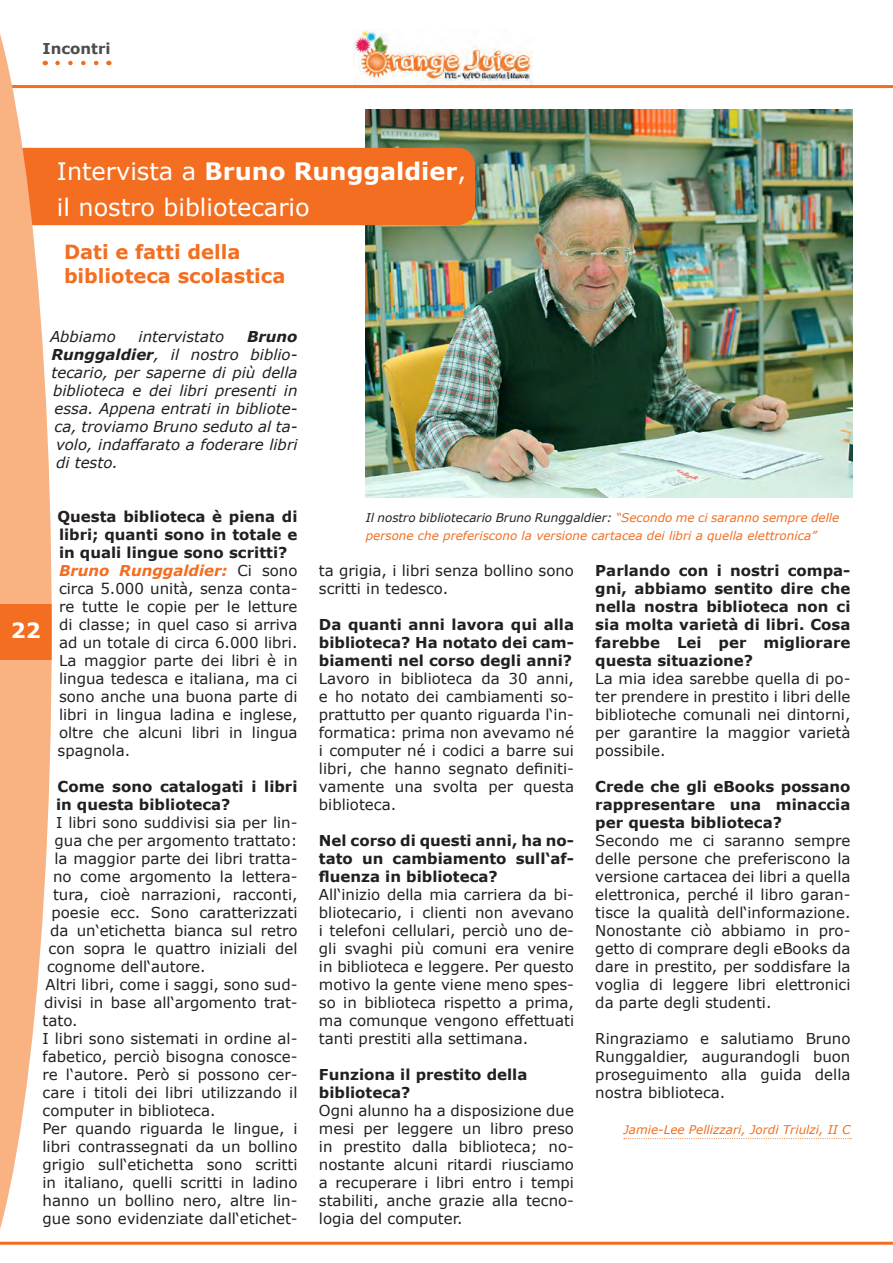
<style>
.page{position:relative;width:893px;height:1263px;background:#fff}
.page>*{position:absolute;margin:0;border:0;box-sizing:border-box;transform-origin:0 0}
.SOTTOTITOLO{font:24px/36px "Verdana";color:#fff}
.t1{font:700 21px "Verdana";color:#fff}
.TITOLO_24{font:700 19.5px "Verdana";color:#f36e21}
.Testo_articoli_ITALI{font:15px/18px "Verdana";color:#231f20;text-align:justify}
.Testo_articoli_ITALI-2{font:700 15px/18px "Verdana";color:#231f20;text-align:justify}
.Testo_articoli_ITALI-3{font:italic 15px "Verdana";color:#231f20}
.Occhiello{font:700 15px "Verdana";color:#4b4c4d}
.Testo_articoli_ITALI-4{font:italic 700 15px "Verdana";color:#231f20}
.Didascalia{font:italic 12px/18px "Verdana";color:#f36e21}
.Autor{font:italic 12px "Verdana";color:#f36e21}
.s1{font-weight:700}
.s2{font-weight:700;font-style:italic;color:#f36e21}
.s3{color:#231f20}
</style>
<div class="page">
<img style="left:354px;top:30px;width:178px;height:55px">
<hr style="left:0;top:85px;width:893px;height:3px;background:#f36e21">
<hr style="left:0;top:1242px;width:893px;height:3px;background:#f36e21">
<img style="left:366px;top:109px;width:486px;height:388px">
<div style="left:52px;top:148px;width:423px;height:77px;background:#f36e21"></div>
<svg style="left:0;top:34px;width:52px;height:1211px;fill:#f9b281"></svg>
<div style="left:0;top:604px;width:52px;height:55px;background:#f36e21"></div>
<svg style="left:57px;top:61px;width:42px;height:4px"></svg>
<svg style="left:624px;top:1138px;width:227px;height:1px"></svg>
<p class="Occhiello" style="left:43px;top:38px;width:70px">Incontri</p>
<p class="SOTTOTITOLO" style="left:57px;top:153px;width:411px">Intervista a <span class="s1">Bruno Runggaldier</span>, il nostro bibliotecario</p>
<p class="TITOLO_24" style="left:64px;top:238px;width:178px">Dati e fatti della</p>
<p class="TITOLO_24" style="left:64px;top:262px;width:223px">biblioteca scolastica</p>
<p class="Testo_articoli_ITALI-3" style="left:50px;top:326px;width:67px">Abbiamo</p>
<p class="Testo_articoli_ITALI-3" style="left:139px;top:326px;width:87px">intervistato</p>
<p class="Testo_articoli_ITALI-4" style="left:247px;top:326px;width:52px">Bruno</p>
<p class="Testo_articoli_ITALI-3" style="left:52px;top:344px;width:247px"><span class="s1">Runggaldier</span>, il nostro biblio-</p>
<p class="Testo_articoli_ITALI-3" style="left:52px;top:362px;width:247px">tecario, per saperne di più della</p>
<p class="Testo_articoli_ITALI-3" style="left:53px;top:380px;width:246px">biblioteca e dei libri presenti in</p>
<p class="Testo_articoli_ITALI-3" style="left:55px;top:398px;width:244px">essa. Appena entrati in bibliote-</p>
<p class="Testo_articoli_ITALI-3" style="left:55px;top:416px;width:244px">ca, troviamo Bruno seduto al ta-</p>
<p class="Testo_articoli_ITALI-3" style="left:56px;top:434px;width:243px">volo, indaffarato a foderare libri</p>
<p class="Testo_articoli_ITALI-3" style="left:56px;top:452px;width:63px">di testo.</p>
<p class="Testo_articoli_ITALI-2" style="left:58px;top:507px;width:242px">Questa biblioteca è piena di libri; quanti sono in totale e in quali lingue sono scritti?</p>
<p class="Testo_articoli_ITALI" style="left:58px;top:561px;width:242px"><span class="s2">Bruno Runggaldier:</span> Ci sono circa 5.000 unità, senza conta&shy;re tutte le copie per le letture di classe; in quel caso si arriva ad un totale di circa 6.000 libri.<br>La maggior parte dei libri è in lingua tedesca e italiana, ma ci sono anche una buona parte di libri in lingua ladina e inglese, oltre che alcuni libri in lingua spagnola.</p>
<p class="Testo_articoli_ITALI-2" style="left:56px;top:777px;width:243px">Come sono catalogati i libri in questa biblioteca?</p>
<p class="Testo_articoli_ITALI" style="left:56px;top:813px;width:243px">I libri sono suddivisi sia per lin-</p>
<p class="Testo_articoli_ITALI" style="left:55px;top:831px;width:245px">gua che per argomento trattato:</p>
<p class="Testo_articoli_ITALI" style="left:55px;top:849px;width:245px">la maggior parte dei libri tratta-</p>
<p class="Testo_articoli_ITALI" style="left:53px;top:867px;width:246px">no come argomento la lettera-</p>
<p class="Testo_articoli_ITALI" style="left:53px;top:885px;width:246px">tura, cioè narrazioni, racconti,</p>
<p class="Testo_articoli_ITALI" style="left:52px;top:903px;width:247px">poesie ecc. Sono caratterizzati</p>
<p class="Testo_articoli_ITALI" style="left:50px;top:921px;width:249px">da un‘etichetta bianca sul retro</p>
<p class="Testo_articoli_ITALI" style="left:49px;top:939px;width:250px">con sopra le quattro iniziali del</p>
<p class="Testo_articoli_ITALI" style="left:47px;top:957px;width:160px">cognome dell‘autore.</p>
<p class="Testo_articoli_ITALI" style="left:43px;top:975px;width:257px">Altri libri, come i saggi, sono sud&shy;divisi in base all‘argomento trat&shy;tato.</p>
<p class="Testo_articoli_ITALI" style="left:43px;top:1029px;width:257px">I libri sono sistemati in ordine al&shy;fabetico, perciò bisogna conosce&shy;re l‘autore. Però si possono cer&shy;care i titoli dei libri utilizzando il computer in biblioteca.</p>
<p class="Testo_articoli_ITALI" style="left:43px;top:1119px;width:257px">Per quando riguarda le lingue, i libri contrassegnati da un bollino grigio sull‘etichetta sono scritti in italiano, quelli scritti in ladino hanno un bollino nero, altre lin&shy;gue sono evidenziate dall‘etichet-</p>
<p class="t1" style="left:11px;top:616px;width:31px">22</p>
<p class="Didascalia" style="left:366px;top:509px;width:475px"><span class="s3">Il nostro bibliotecario Bruno Runggaldier:</span> “Secondo me ci saranno sempre delle persone che preferiscono la versione cartacea dei libri a quella elettronica”</p>
<p class="Testo_articoli_ITALI" style="left:319px;top:561px;width:257px">ta grigia, i libri senza bollino sono scritti in tedesco.</p>
<p class="Testo_articoli_ITALI-2" style="left:319px;top:615px;width:257px">Da quanti anni lavora qui alla biblioteca? Ha notato dei cam&shy;biamenti nel corso degli anni?</p>
<p class="Testo_articoli_ITALI" style="left:319px;top:669px;width:257px">Lavoro in biblioteca da 30 anni, e ho notato dei cambiamenti so&shy;prattutto per quanto riguarda l‘in&shy;formatica: prima non avevamo né i computer né i codici a barre sui libri, che hanno segnato definiti&shy;vamente una svolta per questa biblioteca.</p>
<p class="Testo_articoli_ITALI-2" style="left:319px;top:831px;width:257px">Nel corso di questi anni, ha no&shy;tato un cambiamento sull‘af&shy;fluenza in biblioteca?</p>
<p class="Testo_articoli_ITALI" style="left:319px;top:885px;width:257px">All‘inizio della mia carriera da bi&shy;bliotecario, i clienti non avevano i telefoni cellulari, perciò uno de&shy;gli svaghi più comuni era venire in biblioteca e leggere. Per questo motivo la gente viene meno spes&shy;so in biblioteca rispetto a prima, ma comunque vengono effettuati tanti prestiti alla settimana.</p>
<p class="Testo_articoli_ITALI-2" style="left:319px;top:1065px;width:210px">Funziona il prestito della</p>
<p class="Testo_articoli_ITALI-2" style="left:319px;top:1083px;width:93px">biblioteca?</p>
<p class="Testo_articoli_ITALI" style="left:319px;top:1101px;width:257px">Ogni alunno ha a disposizione due mesi per leggere un libro preso in prestito dalla biblioteca; no&shy;nostante alcuni ritardi riusciamo a recuperare i libri entro i tempi stabiliti, anche grazie alla tecno&shy;logia del computer.</p>
<p class="Testo_articoli_ITALI-2" style="left:595px;top:561px;width:257px">Parlando con i nostri compa&shy;gni, abbiamo sentito dire che nella nostra biblioteca non ci sia molta varietà di libri. Cosa farebbe Lei per migliorare questa situazione?</p>
<p class="Testo_articoli_ITALI" style="left:595px;top:669px;width:257px">La mia idea sarebbe quella di po&shy;ter prendere in prestito i libri delle biblioteche comunali nei dintorni, per garantire la maggior varietà possibile.</p>
<p class="Testo_articoli_ITALI-2" style="left:595px;top:777px;width:257px">Crede che gli eBooks possano rappresentare una minaccia per questa biblioteca?</p>
<p class="Testo_articoli_ITALI" style="left:595px;top:831px;width:257px">Secondo me ci saranno sempre delle persone che preferiscono la versione cartacea dei libri a quella elettronica, perché il libro garan&shy;tisce la qualità dell‘informazione.<br>Nonostante ciò abbiamo in pro&shy;getto di comprare degli eBooks da dare in prestito, per soddisfare la voglia di leggere libri elettronici da parte degli studenti.</p>
<p class="Testo_articoli_ITALI" style="left:595px;top:1029px;width:257px">Ringraziamo e salutiamo Bruno Runggaldier, augurandogli buon proseguimento alla guida della nostra biblioteca.</p>
<p class="Autor" style="left:623px;top:1121px;width:228px">Jamie-Lee Pellizzari, Jordi Triulzi, II C</p>
</div>
